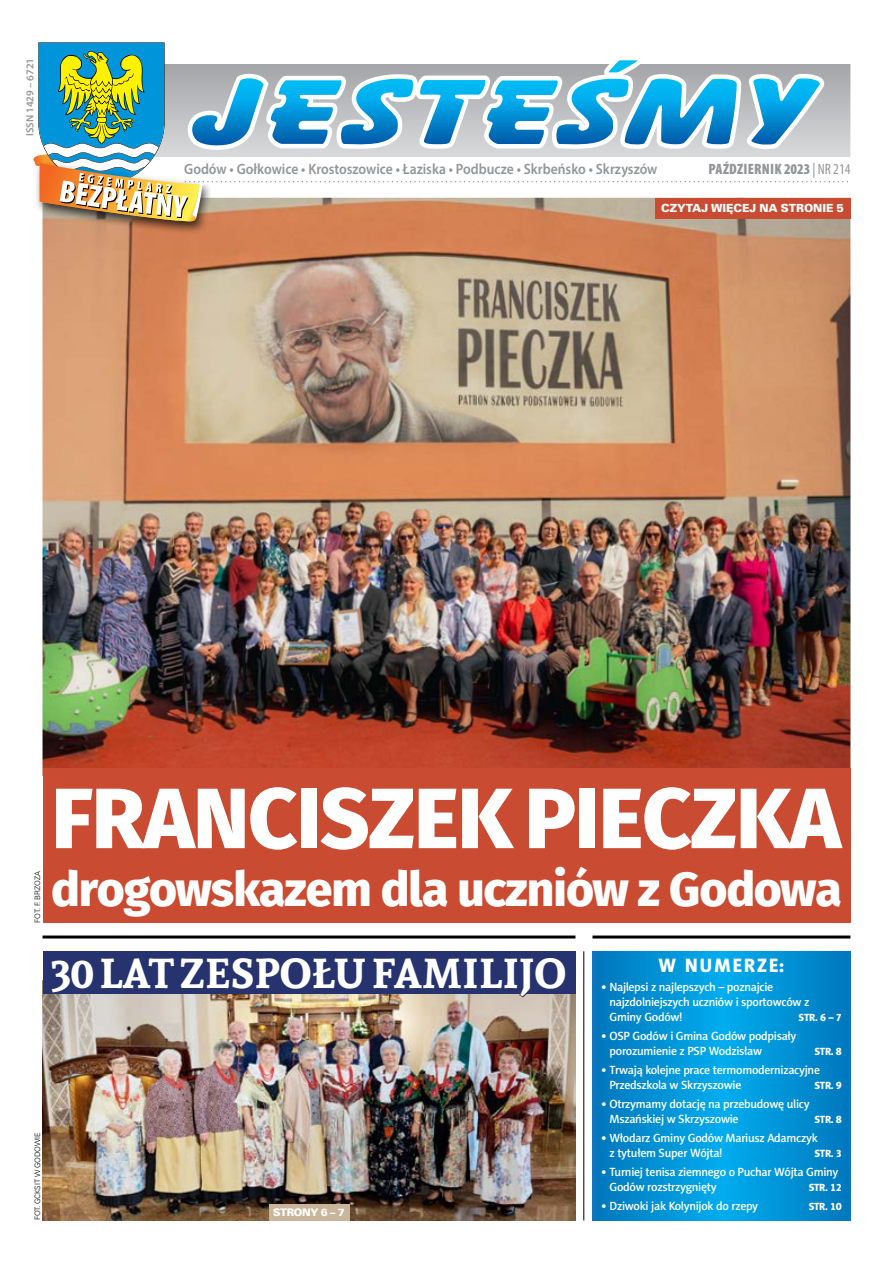
<style>
.page{position:relative;width:893px;height:1263px;background:#fff}
.page>*{position:absolute;margin:0;border:0;box-sizing:border-box;transform-origin:0 0}
.t1{font:800 85.5px "Fira Sans";letter-spacing:-.015em;color:#fff}
.t2{font:800 48px "Fira Sans";letter-spacing:-.02em;color:#fff}
.t3{font:700 41.4px "Andada";color:#fff}
.t4{font:19.5px "Naomi Sans EFN Heavy";letter-spacing:.075em;color:#fff}
.t5{font:600 15px "Myriad Pro";color:#939598;scale:.91 1}
.t6{font:900 condensed 15px "Myriad Pro";letter-spacing:.015em;color:#939598}
.t7{font:12px/14.9px "Naomi Sans EFN Medium";letter-spacing:-.025em;color:#fff}
.t8{font:11.25px "Zurich Blk EU Normal";letter-spacing:-.005em;color:#fff}
.t9{font:10.5px "Naomi Sans EFN Heavy";letter-spacing:-.025em;color:#fff}
.t10{font:600 10.5px "Myriad Pro";color:#939598}
.t11{font:10.5px "Zurich Blk EU Normal";letter-spacing:-.03em;color:#fff}
.t12{font:7.5px "Zurich Lt EU";letter-spacing:-.005em;color:#000}
.s1{font-weight:400}
</style>
<div class="page">
<img style="left:43px;top:219px;width:807px;height:549px">
<div style="left:43px;top:768px;width:807px;height:155px;background:#c94b32"></div>
<svg style="left:592px;top:951px;width:258px;height:269px;background:#0091d5"></svg>
<hr style="left:592px;top:935px;width:258px;height:3px;background:#000">
<hr style="left:43px;top:935px;width:532px;height:3px;background:#000">
<div style="left:35px;top:158px;width:178px;height:77px;background:#000;opacity:.5"></div>
<svg style="left:33px;top:42px;width:815px;height:181px"></svg>
<img style="left:43px;top:994px;width:532px;height:226px">
<div style="left:43px;top:951px;width:532px;height:43px;background:#26336f"></div>
<img style="left:49px;top:935px;width:519px;height:121px">
<hr style="left:583px;top:951px;width:1px;height:269px;background:#000">
<div style="left:269px;top:1204px;width:80px;height:16px;background:#c9b59a"></div>
<div style="left:655px;top:198px;width:195px;height:21px;background:#c94b32"></div>
<p class="t10" style="left:23px;top:136px;width:80px;rotate:-90deg">ISSN 1429 – 6721</p>
<p class="t5" style="left:184px;top:159px;width:522px">Godów • Gołkowice • Krostoszowice • Łaziska • Podbucze • Skrbeńsko • Skrzyszów</p>
<p class="t6" style="left:708px;top:159px;width:144px">PAŹDZIERNIK 2023 <span class="s1">| NR 214</span></p>
<p class="t8" style="left:661px;top:201px;width:184px">CZYTAJ WIĘC EJ NA STRONIE 5</p>
<p class="t12" style="left:33px;top:923px;width:53px;rotate:-90deg">Fot. F. Brzoza</p>
<h1 class="t1" style="left:51px;top:758px;width:791px">Franciszek Pieczka</h1>
<h2 class="t2" style="left:51px;top:855px;width:792px">drogowskazem dla uczniów z Godowa</h2>
<h3 class="t3" style="left:51px;top:945px;width:517px">30 LAT ZESPOŁU FAMILIJO</h3>
<p class="t12" style="left:33px;top:1220px;width:90px;rotate:-90deg">Fot. GCKSiT w Godowie</p>
<p class="t11" style="left:273px;top:1206px;width:73px">STRONY 6 – 7</p>
<h3 class="t4" style="left:659px;top:953px;width:127px">W NUMERZE:</h3>
<p class="t7" style="left:609px;top:979px;width:201px;text-indent:-9px">• Najlepsi z najlepszych – poznajcie najzdolniejszych uczniów i sportowców z<br>Gminy Godów!</p>
<p class="t9" style="left:799px;top:1011px;width:45px">STR. 6 – 7</p>
<p class="t7" style="left:609px;top:1028px;width:189px;text-indent:-8px">• OSP Godów i Gmina Godów podpisały porozumienie z PSP Wodzisław</p>
<p class="t9" style="left:814px;top:1045px;width:29px">STR. 8</p>
<p class="t7" style="left:609px;top:1062px;width:212px;text-indent:-9px">• Trwają kolejne prace termomodernizacyjne<br>Przedszkola w Skrzyszowie</p>
<p class="t9" style="left:814px;top:1079px;width:29px">STR. 9</p>
<p class="t7" style="left:609px;top:1096px;width:202px;text-indent:-9px">• Otrzymamy dotację na przebudowę ulicy<br>Mszańskiej w Skrzyszowie</p>
<p class="t9" style="left:814px;top:1113px;width:29px">STR. 8</p>
<p class="t7" style="left:609px;top:1130px;width:210px;text-indent:-9px">• Włodarz Gminy Godów Mariusz Adamczyk z tytułem Super Wójta!</p>
<p class="t9" style="left:814px;top:1147px;width:29px">STR. 3</p>
<p class="t7" style="left:609px;top:1164px;width:231px;text-indent:-9px">• Turniej tenisa ziemnego o Puchar Wójta Gminy<br>Godów rozstrzygnięty</p>
<p class="t9" style="left:809px;top:1180px;width:35px">STR. 12</p>
<p class="t7" style="left:601px;top:1198px;width:159px">• Dziwoki jak Kolynijok do rzepy</p>
<p class="t9" style="left:809px;top:1200px;width:35px">STR. 10</p>
</div>
